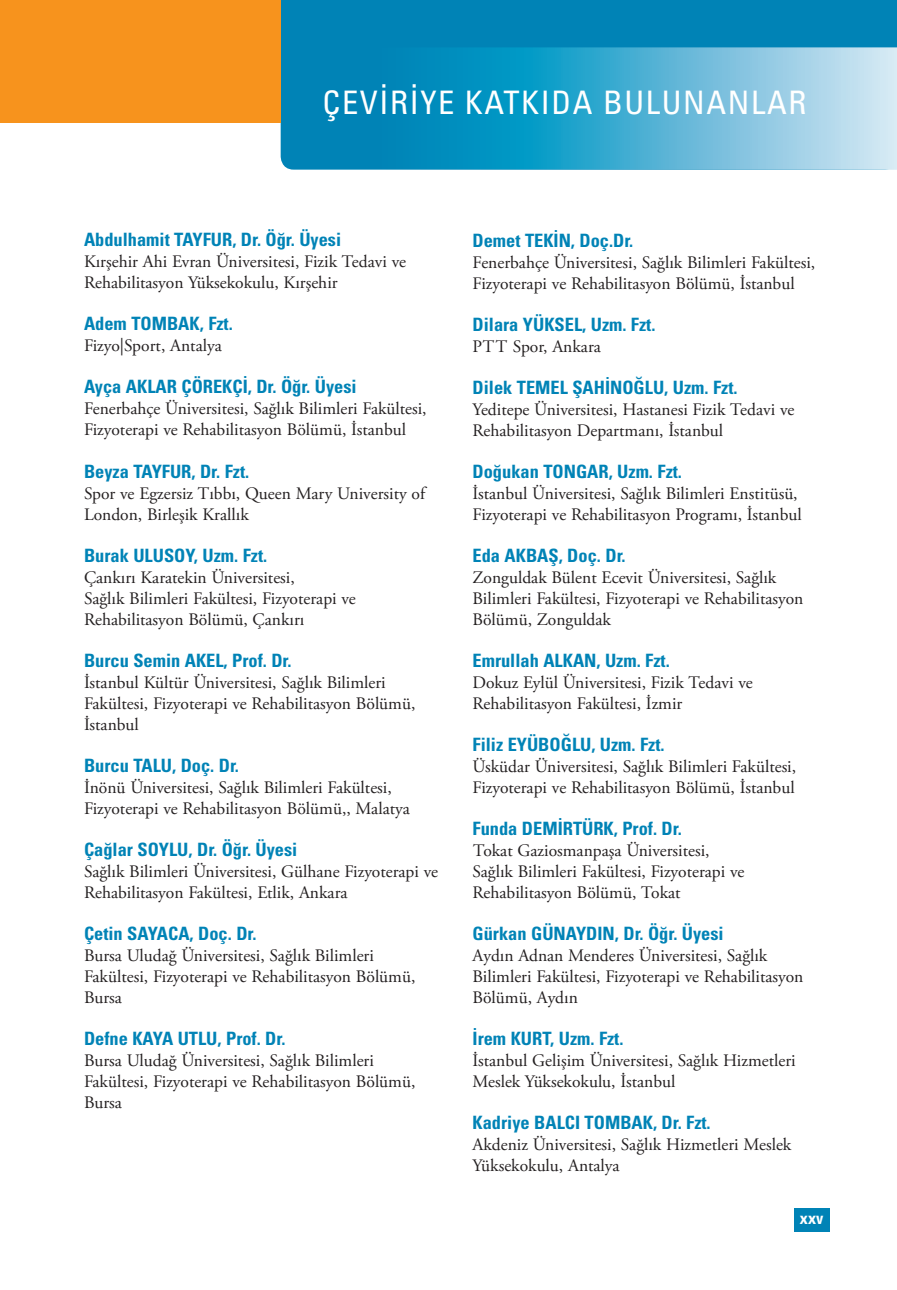
<style>
.page{position:relative;width:897px;height:1290px;background:#fff}
.page>*{position:absolute;margin:0;border:0;box-sizing:border-box;transform-origin:0 0}
.t1{font:32.38px "Univers LT Std 57 Cn";letter-spacing:.05em;color:#fff}
.t2{font:700 18.38px "Univers LT Std 47 Cn Lt";color:#0083b6}
.t3{font:17.5px/21px "Garamondd";color:#231f20}
.t4{font:700 16.45px "Univers LT Std 47 Cn Lt";color:#fff}
</style>
<div class="page">
<div style="left:281px;top:0;width:616px;height:170px;background:#0083b6"></div>
<div style="left:0;top:0;width:281px;height:122px;background:#f7931d"></div>
<svg style="left:378px;top:47px;width:519px;height:123px;background:#50b1d3"></svg>
<div style="left:794px;top:1207px;width:36px;height:24px;background:#0083b6"></div>
<h1 class="t1" style="left:322px;top:82px;width:486px">ÇEVİRİYE KATKIDA BULUNANLAR</h1>
<p class="t2" style="left:84px;top:229px;width:259px">Abdulhamit TAYFUR, Dr. Öğr. Üyesi</p>
<p class="t3" style="left:84px;top:252px;width:324px">Kırşehir Ahi Evran Üniversitesi, Fizik Tedavi ve<br>Rehabilitasyon Yüksekokulu, Kırşehir</p>
<p class="t2" style="left:84px;top:313px;width:150px">Adem TOMBAK, Fzt.</p>
<p class="t3" style="left:84px;top:336px;width:139px">Fizyo|Sport, Antalya</p>
<p class="t2" style="left:84px;top:376px;width:274px">Ayça AKLAR ÇÖREKÇİ, Dr. Öğr. Üyesi</p>
<p class="t3" style="left:84px;top:399px;width:344px">Fenerbahçe Üniversitesi, Sağlık Bilimleri Fakültesi,<br>Fizyoterapi ve Rehabilitasyon Bölümü, İstanbul</p>
<p class="t2" style="left:84px;top:460px;width:167px">Beyza TAYFUR, Dr. Fzt.</p>
<p class="t3" style="left:84px;top:483px;width:343px">Spor ve Egzersiz Tıbbı, Queen Mary University of<br>London, Birleşik Krallık</p>
<p class="t2" style="left:84px;top:544px;width:185px">Burak ULUSOY, Uzm. Fzt.</p>
<p class="t3" style="left:84px;top:567px;width:273px">Çankırı Karatekin Üniversitesi,<br>Sağlık Bilimleri Fakültesi, Fizyoterapi ve<br>Rehabilitasyon Bölümü, Çankırı</p>
<p class="t2" style="left:84px;top:649px;width:209px">Burcu Semin AKEL, Prof. Dr.</p>
<p class="t3" style="left:84px;top:672px;width:333px">İstanbul Kültür Üniversitesi, Sağlık Bilimleri<br>Fakültesi, Fizyoterapi ve Rehabilitasyon Bölümü,<br>İstanbul</p>
<p class="t2" style="left:84px;top:754px;width:156px">Burcu TALU, Doç. Dr.</p>
<p class="t3" style="left:84px;top:777px;width:327px">İnönü Üniversitesi, Sağlık Bilimleri Fakültesi,<br>Fizyoterapi ve Rehabilitasyon Bölümü,, Malatya</p>
<p class="t2" style="left:84px;top:838px;width:215px">Çağlar SOYLU, Dr. Öğr. Üyesi</p>
<p class="t3" style="left:84px;top:861px;width:356px">Sağlık Bilimleri Üniversitesi, Gülhane Fizyoterapi ve<br>Rehabilitasyon Fakültesi, Etlik, Ankara</p>
<p class="t2" style="left:84px;top:922px;width:174px">Çetin SAYACA, Doç. Dr.</p>
<p class="t3" style="left:84px;top:945px;width:333px">Bursa Uludağ Üniversitesi, Sağlık Bilimleri<br>Fakültesi, Fizyoterapi ve Rehabilitasyon Bölümü,<br>Bursa</p>
<p class="t2" style="left:84px;top:1027px;width:203px">Defne KAYA UTLU, Prof. Dr.</p>
<p class="t3" style="left:84px;top:1050px;width:333px">Bursa Uludağ Üniversitesi, Sağlık Bilimleri<br>Fakültesi, Fizyoterapi ve Rehabilitasyon Bölümü,<br>Bursa</p>
<p class="t2" style="left:472px;top:229px;width:162px">Demet TEKİN, Doç.Dr.</p>
<p class="t3" style="left:472px;top:252px;width:344px">Fenerbahçe Üniversitesi, Sağlık Bilimleri Fakültesi,<br>Fizyoterapi ve Rehabilitasyon Bölümü, İstanbul</p>
<p class="t2" style="left:472px;top:313px;width:184px">Dilara YÜKSEL, Uzm. Fzt.</p>
<p class="t3" style="left:472px;top:336px;width:130px">PTT Spor, Ankara</p>
<p class="t2" style="left:472px;top:376px;width:266px">Dilek TEMEL ŞAHİNOĞLU, Uzm. Fzt.</p>
<p class="t3" style="left:472px;top:399px;width:323px">Yeditepe Üniversitesi, Hastanesi Fizik Tedavi ve<br>Rehabilitasyon Departmanı, İstanbul</p>
<p class="t2" style="left:472px;top:460px;width:211px">Doğukan TONGAR, Uzm. Fzt.</p>
<p class="t3" style="left:472px;top:483px;width:331px">İstanbul Üniversitesi, Sağlık Bilimleri Enstitüsü,<br>Fizyoterapi ve Rehabilitasyon Programı, İstanbul</p>
<p class="t2" style="left:472px;top:544px;width:155px">Eda AKBAŞ, Doç. Dr.</p>
<p class="t3" style="left:472px;top:567px;width:332px">Zonguldak Bülent Ecevit Üniversitesi, Sağlık<br>Bilimleri Fakültesi, Fizyoterapi ve Rehabilitasyon<br>Bölümü, Zonguldak</p>
<p class="t2" style="left:472px;top:649px;width:199px">Emrullah ALKAN, Uzm. Fzt.</p>
<p class="t3" style="left:472px;top:672px;width:282px">Dokuz Eylül Üniversitesi, Fizik Tedavi ve<br>Rehabilitasyon Fakültesi, İzmir</p>
<p class="t2" style="left:472px;top:733px;width:194px">Filiz EYÜBOĞLU, Uzm. Fzt.</p>
<p class="t3" style="left:472px;top:756px;width:325px">Üsküdar Üniversitesi, Sağlık Bilimleri Fakültesi,<br>Fizyoterapi ve Rehabilitasyon Bölümü, İstanbul</p>
<p class="t2" style="left:472px;top:817px;width:211px">Funda DEMİRTÜRK, Prof. Dr.</p>
<p class="t3" style="left:472px;top:840px;width:273px">Tokat Gaziosmanpaşa Üniversitesi,<br>Sağlık Bilimleri Fakültesi, Fizyoterapi ve<br>Rehabilitasyon Bölümü, Tokat</p>
<p class="t2" style="left:472px;top:922px;width:253px">Gürkan GÜNAYDIN, Dr. Öğr. Üyesi</p>
<p class="t3" style="left:472px;top:945px;width:332px">Aydın Adnan Menderes Üniversitesi, Sağlık<br>Bilimleri Fakültesi, Fizyoterapi ve Rehabilitasyon<br>Bölümü, Aydın</p>
<p class="t2" style="left:472px;top:1027px;width:152px">İrem KURT, Uzm. Fzt.</p>
<p class="t3" style="left:472px;top:1050px;width:325px">İstanbul Gelişim Üniversitesi, Sağlık Hizmetleri<br>Meslek Yüksekokulu, İstanbul</p>
<p class="t2" style="left:472px;top:1111px;width:240px">Kadriye BALCI TOMBAK, Dr. Fzt.</p>
<p class="t3" style="left:472px;top:1134px;width:320px">Akdeniz Üniversitesi, Sağlık Hizmetleri Meslek<br>Yüksekokulu, Antalya</p>
<p class="t4" style="left:800px;top:1208px;width:25px">xxv</p>
</div>
